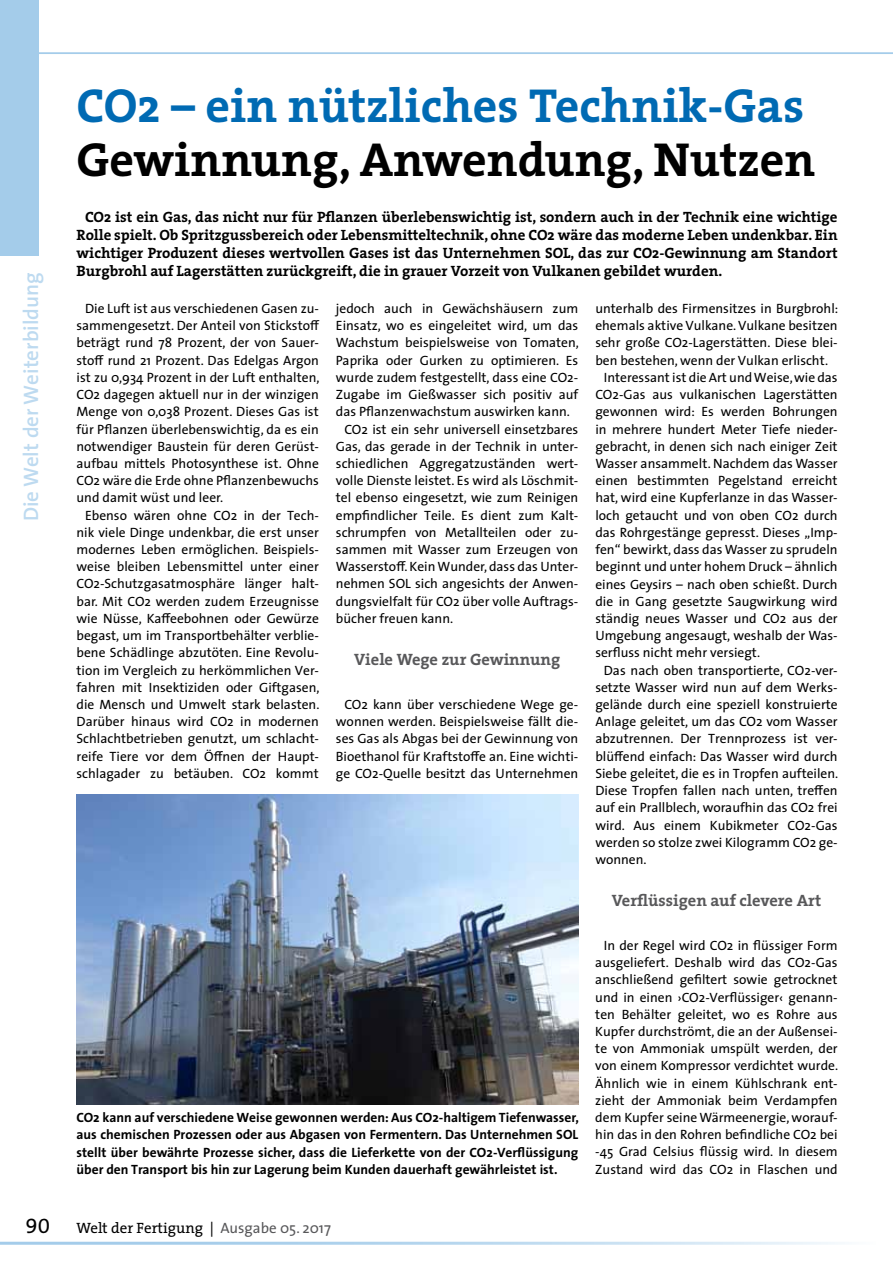
<style>
.page{position:relative;width:893px;height:1263px;background:#fff}
.page>*{position:absolute;margin:0;border:0;box-sizing:border-box;transform-origin:0 0}
.t1{font:700 48px "The Serif";color:#006ab3}
.t2{font:700 48px "The Serif";color:#000}
.t3{font:600 21px "The Sans";color:#bddaf0}
.t4{font:21px "The Sans Regular Caps";color:#000}
.t5{font:700 16.5px "The Serif";color:#58585a}
.t6{font:700 15px/18px "The Serif";color:#000;text-align:justify}
.t7{font:15px "The Serif";color:#000}
.t8{font:13.5px/17.2px "The Sans";color:#000;text-align:justify}
.t9{font:700 13.5px/17.2px "The Sans";color:#000;text-align:justify}
.s1{font-family:"The Sans"}
.s2{font-family:"The Sans";color:#58585a}
</style>
<div class="page">
<div style="left:0;top:0;width:38px;height:255px;background:#a4ccea"></div>
<hr style="left:38px;top:53px;width:855px;height:1px;background:#a4ccea">
<hr style="left:0;top:1242px;width:876px;height:3px;background:#a4ccea">
<img style="left:77px;top:795px;width:501px;height:310px">
<h2 class="t3" style="left:14px;top:521px;width:251px;rotate:-90deg">Die Welt der Weiterbildung</h2>
<h1 class="t1" style="left:77px;top:66px;width:729px">CO2 – ein nützliches Technik-Gas</h1>
<h1 class="t2" style="left:77px;top:120px;width:740px">Gewinnung, Anwendung, Nutzen</h1>
<p class="t6" style="left:77px;top:207px;width:763px;text-indent:9px">CO2 ist ein Gas, das nicht nur für Pflanzen überlebenswichtig ist, sondern auch in der Technik eine wichtige Rolle spielt. Ob Spritzgussbereich oder Lebensmitteltechnik, ohne CO2 wäre das moderne Leben undenkbar. Ein wichtiger Produzent dieses wertvollen Gases ist das Unternehmen SOL, das zur CO2-Gewinnung am Standort Burgbrohl auf Lagerstätten zurückgreift, die in grauer Vorzeit von Vulkanen gebildet wurden.</p>
<p class="t8" style="left:77px;top:299px;width:244px;text-indent:9px">Die Luft ist aus verschiedenen Gasen zu&shy;sammengesetzt. Der Anteil von Stickstoff beträgt rund 78 Prozent, der von Sauer&shy;stoff rund 21 Prozent. Das Edelgas Argon ist zu 0,934 Prozent in der Luft enthalten, CO2 dagegen aktuell nur in der winzigen Menge von 0,038 Prozent. Dieses Gas ist für Pflanzen überlebenswichtig, da es ein notwendiger Baustein für deren Gerüst&shy;aufbau mittels Photosynthese ist. Ohne CO2 wäre die Erde ohne Pflanzenbewuchs und damit wüst und leer.</p>
<p class="t8" style="left:77px;top:506px;width:244px;text-align:center">Ebenso wären ohne CO2 in der Tech&shy;nik viele Dinge undenkbar, die erst unser modernes Leben ermöglichen. Beispiels&shy;weise bleiben Lebensmittel unter einer CO2-Schutzgasatmosphäre länger halt&shy;bar. Mit CO2 werden zudem Erzeugnisse wie Nüsse, Kaffeebohnen oder Gewürze begast, um im Transportbehälter verblie&shy;bene Schädlinge abzutöten. Eine Revolu&shy;tion im Vergleich zu herkömmlichen Ver&shy;fahren mit Insektiziden oder Giftgasen, die Mensch und Umwelt stark belasten.<br>Darüber hinaus wird CO2 in modernen Schlachtbetrieben genutzt, um schlacht&shy;reife Tiere vor dem Öffnen der Haupt&shy;schlagader zu betäuben. CO2 kommt</p>
<p class="t8" style="left:336px;top:299px;width:244px">jedoch auch in Gewächshäusern zum</p>
<p class="t8" style="left:336px;top:317px;width:244px">Einsatz, wo es eingeleitet wird, um das</p>
<p class="t8" style="left:336px;top:334px;width:245px">Wachstum beispielsweise von Tomaten,</p>
<p class="t8" style="left:336px;top:351px;width:244px">Paprika oder Gurken zu optimieren. Es</p>
<p class="t8" style="left:336px;top:368px;width:244px">wurde zudem festgestellt, dass eine CO2-</p>
<p class="t8" style="left:336px;top:385px;width:244px">Zugabe im Gießwasser sich positiv auf</p>
<p class="t8" style="left:336px;top:403px;width:235px">das Pflanzenwachstum auswirken kann.</p>
<p class="t8" style="left:344px;top:420px;width:235px">CO2 ist ein sehr universell einsetzbares</p>
<p class="t8" style="left:336px;top:437px;width:244px">Gas, das gerade in der Technik in unter-</p>
<p class="t8" style="left:336px;top:454px;width:244px">schiedlichen Aggregatzuständen wert-</p>
<p class="t8" style="left:336px;top:472px;width:244px">volle Dienste leistet. Es wird als Löschmit-</p>
<p class="t8" style="left:336px;top:489px;width:244px">tel ebenso eingesetzt, wie zum Reinigen</p>
<p class="t8" style="left:336px;top:506px;width:244px">empfindlicher Teile. Es dient zum Kalt-</p>
<p class="t8" style="left:336px;top:523px;width:244px">schrumpfen von Metallteilen oder zu-</p>
<p class="t8" style="left:336px;top:540px;width:244px">sammen mit Wasser zum Erzeugen von</p>
<p class="t8" style="left:336px;top:558px;width:244px">Wasserstoff. Kein Wunder, dass das Unter-</p>
<p class="t8" style="left:336px;top:575px;width:244px">nehmen SOL sich angesichts der Anwen-</p>
<p class="t8" style="left:336px;top:592px;width:244px">dungsvielfalt für CO2 über volle Auftrags-</p>
<p class="t8" style="left:336px;top:609px;width:119px">bücher freuen kann.</p>
<p class="t5" style="left:354px;top:645px;width:208px">Viele Wege zur Gewinnung</p>
<p class="t8" style="left:336px;top:695px;width:244px;text-indent:9px">CO2 kann über verschiedene Wege ge&shy;wonnen werden. Beispielsweise fällt die&shy;ses Gas als Abgas bei der Gewinnung von Bioethanol für Kraftstoffe an. Eine wichti&shy;ge CO2-Quelle besitzt das Unternehmen</p>
<p class="t9" style="left:77px;top:1108px;width:504px">CO2 kann auf verschiedene Weise gewonnen werden: Aus CO2-haltigem Tiefenwasser, aus chemischen Prozessen oder aus Abgasen von Fermentern. Das Unternehmen SOL stellt über bewährte Prozesse sicher, dass die Lieferkette von der CO2-Verflüssigung über den Transport bis hin zur Lagerung beim Kunden dauerhaft gewährleistet ist.</p>
<p class="t8" style="left:595px;top:299px;width:245px">unterhalb des Firmensitzes in Burgbrohl:</p>
<p class="t8" style="left:595px;top:317px;width:244px">ehemals aktive Vulkane. Vulkane besitzen</p>
<p class="t8" style="left:595px;top:334px;width:244px">sehr große CO2-Lagerstätten. Diese blei-</p>
<p class="t8" style="left:595px;top:351px;width:234px">ben bestehen, wenn der Vulkan erlischt.</p>
<p class="t8" style="left:604px;top:368px;width:235px">Interessant ist die Art und Weise, wie das</p>
<p class="t8" style="left:595px;top:385px;width:244px">CO2-Gas aus vulkanischen Lagerstätten</p>
<p class="t8" style="left:595px;top:403px;width:244px">gewonnen wird: Es werden Bohrungen</p>
<p class="t8" style="left:595px;top:420px;width:244px">in mehrere hundert Meter Tiefe nieder-</p>
<p class="t8" style="left:595px;top:437px;width:244px">gebracht, in denen sich nach einiger Zeit</p>
<p class="t8" style="left:595px;top:454px;width:244px">Wasser ansammelt. Nachdem das Wasser</p>
<p class="t8" style="left:595px;top:472px;width:244px">einen bestimmten Pegelstand erreicht</p>
<p class="t8" style="left:595px;top:489px;width:244px">hat, wird eine Kupferlanze in das Wasser-</p>
<p class="t8" style="left:595px;top:506px;width:244px">loch getaucht und von oben CO2 durch</p>
<p class="t8" style="left:595px;top:523px;width:244px">das Rohrgestänge gepresst. Dieses „Imp-</p>
<p class="t8" style="left:595px;top:540px;width:244px">fen“ bewirkt, dass das Wasser zu sprudeln</p>
<p class="t8" style="left:595px;top:558px;width:244px">beginnt und unter hohem Druck – ähnlich</p>
<p class="t8" style="left:595px;top:575px;width:244px">eines Geysirs – nach oben schießt. Durch</p>
<p class="t8" style="left:595px;top:592px;width:244px">die in Gang gesetzte Saugwirkung wird</p>
<p class="t8" style="left:595px;top:609px;width:244px">ständig neues Wasser und CO2 aus der</p>
<p class="t8" style="left:595px;top:626px;width:244px">Umgebung angesaugt, weshalb der Was-</p>
<p class="t8" style="left:595px;top:644px;width:167px">serfluss nicht mehr versiegt.</p>
<p class="t8" style="left:604px;top:661px;width:235px">Das nach oben transportierte, CO2-ver-</p>
<p class="t8" style="left:595px;top:678px;width:244px">setzte Wasser wird nun auf dem Werks-</p>
<p class="t8" style="left:595px;top:695px;width:244px">gelände durch eine speziell konstruierte</p>
<p class="t8" style="left:595px;top:713px;width:244px">Anlage geleitet, um das CO2 vom Wasser</p>
<p class="t8" style="left:595px;top:730px;width:244px">abzutrennen. Der Trennprozess ist ver-</p>
<p class="t8" style="left:595px;top:747px;width:244px">blüffend einfach: Das Wasser wird durch</p>
<p class="t8" style="left:595px;top:764px;width:244px">Siebe geleitet, die es in Tropfen aufteilen.</p>
<p class="t8" style="left:595px;top:781px;width:244px">Diese Tropfen fallen nach unten, treffen</p>
<p class="t8" style="left:595px;top:799px;width:244px">auf ein Prallblech, woraufhin das CO2 frei</p>
<p class="t8" style="left:595px;top:816px;width:244px">wird. Aus einem Kubikmeter CO2-Gas</p>
<p class="t8" style="left:595px;top:833px;width:244px">werden so stolze zwei Kilogramm CO2 ge-</p>
<p class="t8" style="left:595px;top:850px;width:53px">wonnen.</p>
<p class="t5" style="left:612px;top:886px;width:211px">Verflüssigen auf clevere Art</p>
<p class="t8" style="left:595px;top:936px;width:244px;text-align:center">In der Regel wird CO2 in flüssiger Form ausgeliefert. Deshalb wird das CO2-Gas anschließend gefiltert sowie getrocknet und in einen ›CO2-Verflüssiger‹ genann&shy;ten Behälter geleitet, wo es Rohre aus Kupfer durchströmt, die an der Außensei&shy;te von Ammoniak umspült werden, der von einem Kompressor verdichtet wurde.<br>Ähnlich wie in einem Kühlschrank ent&shy;zieht der Ammoniak beim Verdampfen dem Kupfer seine Wärmeenergie, worauf&shy;hin das in den Rohren befindliche CO2 bei -45 Grad Celsius flüssig wird. In diesem Zustand wird das CO2 in Flaschen und</p>
<h2 class="t4" style="left:26px;top:1214px;width:26px">90</h2>
<p class="t7" style="left:77px;top:1216px;width:256px">Welt der Fertigung <span class="s1">|</span> <span class="s2">Ausgabe 05. 2017</span></p>
</div>
